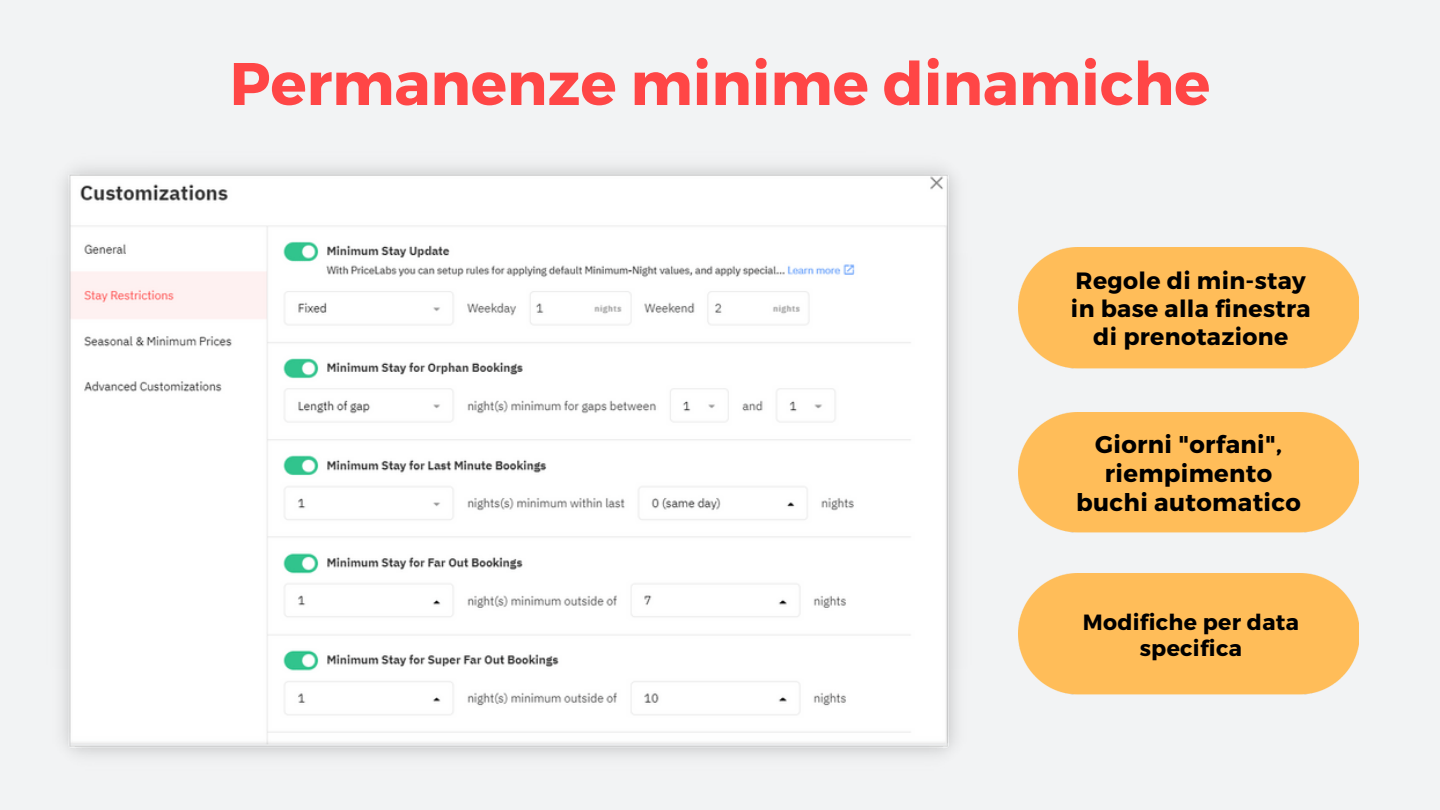
<style>
.page{position:relative;width:1440px;height:810px;background:#f2f3f4}
.page>*{position:absolute;margin:0;border:0;box-sizing:border-box;transform-origin:0 0}
.t1{font:700 60px "Montserrat";color:#ff4646}
.t2{font:700 24.3px/28.8px "Montserrat";letter-spacing:.015em;color:#000;text-align:center}
.t3{font:700 23.6px/28px "Montserrat";letter-spacing:.015em;color:#000;text-align:center}
.t4{font:700 22px/26.2px "Montserrat";letter-spacing:.015em;color:#000;text-align:center}
</style>
<div class="page">
<img style="left:62px;top:167px;width:895px;height:588px">
<img style="left:1018px;top:248px;width:341px;height:121px">
<img style="left:1018px;top:574px;width:341px;height:121px">
<img style="left:1018px;top:412px;width:341px;height:121px">
<h1 class="t1" style="left:230px;top:45px;width:982px">Permanenze minime dinamiche</h1>
<p class="t3" style="left:1071px;top:266px;width:241px">Regole di min-stay in base alla finestra di prenotazione</p>
<p class="t2" style="left:1076px;top:429px;width:226px">Giorni "orfani", riempimento buchi automatico</p>
<p class="t4" style="left:1083px;top:608px;width:218px">Modifiche per data specifica</p>
</div>
